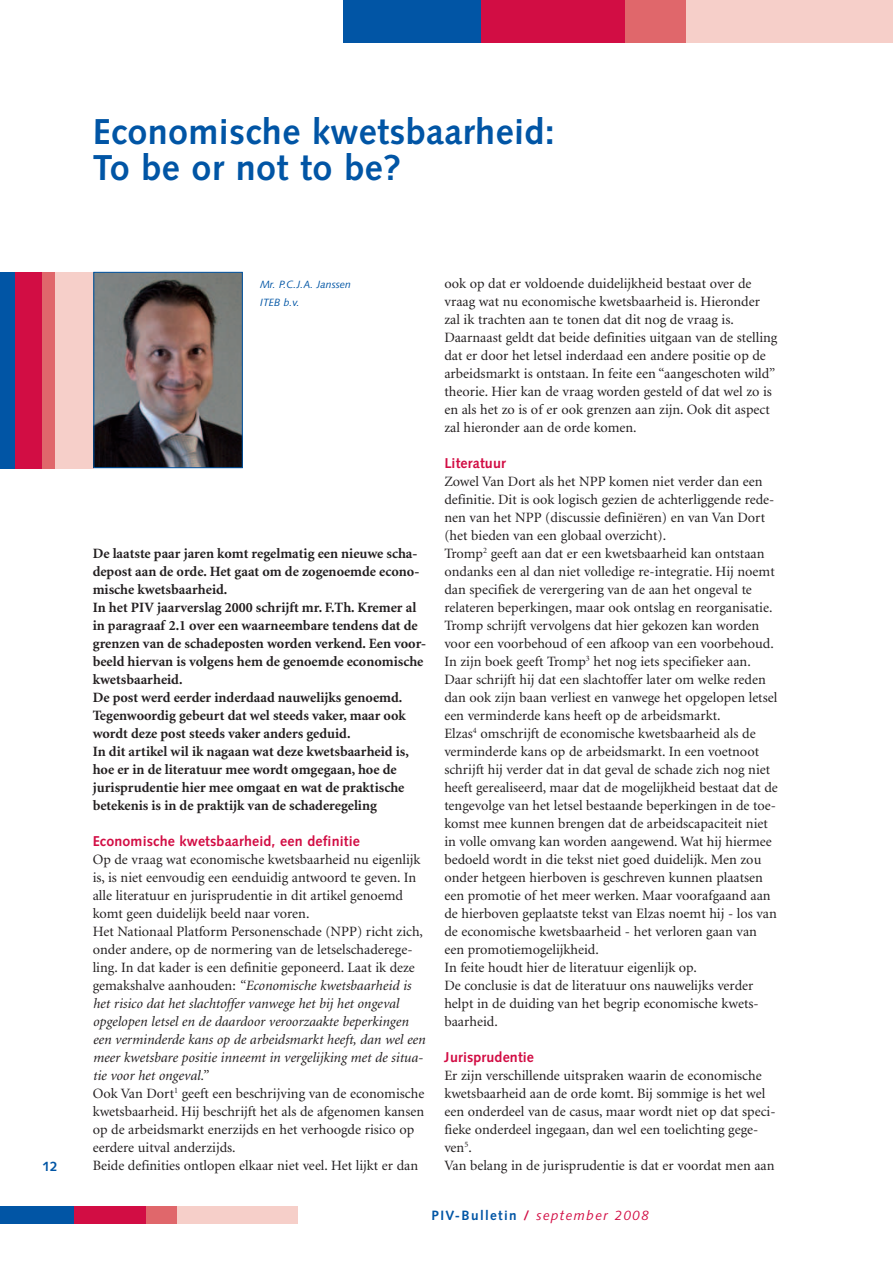
<style>
.page{position:relative;width:893px;height:1263px;background:#fff}
.page>*{position:absolute;margin:0;border:0;box-sizing:border-box;transform-origin:0 0}
.t1{font:700 36px/36px "Syntax";letter-spacing:.01em;color:#0155a5}
.t2{font:14.25px/18px "Minion";color:#231f20}
.t3{font:700 14.25px/18px "Minion";color:#231f20}
.t4{font:700 14.25px "Syntax";letter-spacing:.01em;color:#d20d44}
.t5{font:italic 13.5px "Syntax";letter-spacing:.1em;color:#d20d44}
.t6{font:700 13.5px "Syntax";color:#0155a5}
.t7{font:italic 10.5px/18px "Syntax";color:#0155a5}
.s1{font-style:italic}
.s2{font-weight:700;font-style:normal;color:#0155a5}
.s3{font-weight:700;font-style:normal}
</style>
<div class="page">
<div style="left:344px;top:0;width:137px;height:43px;background:#0155a5"></div>
<div style="left:481px;top:0;width:144px;height:43px;background:#d20d44"></div>
<div style="left:625px;top:0;width:66px;height:43px;background:#e0676b"></div>
<div style="left:686px;top:0;width:207px;height:43px;background:#f6cfc9"></div>
<div style="left:0;top:1206px;width:74px;height:18px;background:#0155a5"></div>
<div style="left:74px;top:1206px;width:73px;height:18px;background:#d20d44"></div>
<div style="left:147px;top:1206px;width:33px;height:18px;background:#e0676b"></div>
<div style="left:178px;top:1206px;width:120px;height:18px;background:#f6cfc9"></div>
<div style="left:0;top:272px;width:15px;height:196px;background:#0155a5"></div>
<div style="left:15px;top:272px;width:27px;height:196px;background:#d20d44"></div>
<div style="left:42px;top:272px;width:13px;height:196px;background:#e0676b"></div>
<div style="left:55px;top:272px;width:38px;height:196px;background:#f6cfc9"></div>
<img style="left:95px;top:274px;width:146px;height:192px">
<div style="left:93px;top:272px;width:150px;height:196px;border:1px solid #0155a5"></div>
<h1 class="t1" style="left:93px;top:117px;width:463px">Economische kwetsbaarheid:<br>To be or not to be?</h1>
<p class="t6" style="left:42px;top:1161px;width:17px">12</p>
<p class="t7" style="left:260px;top:276px;width:92px">Mr. P.C.J.A. Janssen<br>ITEB b.v.</p>
<p class="t3" style="left:93px;top:546px;width:335px">De laatste paar jaren komt regelmatig een nieuwe scha&shy;depost aan de orde. Het gaat om de zogenoemde econo&shy;mische kwetsbaarheid.<br>In het PIV jaarverslag 2000 schrijft mr. F.Th. Kremer al in paragraaf 2.1 over een waarneembare tendens dat de grenzen van de schadeposten worden verkend. Een voor&shy;beeld hiervan is volgens hem de genoemde economische kwetsbaarheid.<br>De post werd eerder inderdaad nauwelijks genoemd.<br>Tegenwoordig gebeurt dat wel steeds vaker, maar ook wordt deze post steeds vaker anders geduid.<br>In dit artikel wil ik nagaan wat deze kwetsbaarheid is, hoe er in de literatuur mee wordt omgegaan, hoe de jurisprudentie hier mee omgaat en wat de praktische betekenis is in de praktijk van de schaderegeling</p>
<p class="t4" style="left:93px;top:835px;width:269px">Economische kwetsbaarheid, een definitie</p>
<p class="t2" style="left:93px;top:852px;width:334px">Op de vraag wat economische kwetsbaarheid nu eigenlijk is, is niet eenvoudig een eenduidig antwoord te geven. In alle literatuur en jurisprudentie in dit artikel genoemd komt geen duidelijk beeld naar voren.<br>Het Nationaal Platform Personenschade (NPP) richt zich, onder andere, op de normering van de letselschaderege&shy;ling. In dat kader is een definitie geponeerd. Laat ik deze gemakshalve aanhouden: <span class="s1">“Economische kwetsbaarheid is het risico dat het slachtoffer vanwege het bij het ongeval opgelopen letsel en de daardoor veroorzaakte beperkingen een verminderde kans op de arbeidsmarkt heeft, dan wel een meer kwetsbare positie inneemt in vergelijking met de situa&shy;tie voor het ongeval.”<br></span>Ook Van Dort<sup>1</sup> geeft een beschrijving van de economische kwetsbaarheid. Hij beschrijft het als de afgenomen kansen op de arbeidsmarkt enerzijds en het verhoogde risico op eerdere uitval anderzijds.<br>Beide definities ontlopen elkaar niet veel. Het lijkt er dan</p>
<p class="t2" style="left:444px;top:276px;width:334px">ook op dat er voldoende duidelijkheid bestaat over de vraag wat nu economische kwetsbaarheid is. Hieronder zal ik trachten aan te tonen dat dit nog de vraag is.<br>Daarnaast geldt dat beide definities uitgaan van de stelling dat er door het letsel inderdaad een andere positie op de arbeidsmarkt is ontstaan. In feite een “aangeschoten wild” theorie. Hier kan de vraag worden gesteld of dat wel zo is en als het zo is of er ook grenzen aan zijn. Ook dit aspect zal hieronder aan de orde komen.</p>
<p class="t4" style="left:444px;top:457px;width:63px">Literatuur</p>
<p class="t2" style="left:444px;top:474px;width:335px">Zowel Van Dort als het NPP komen niet verder dan een definitie. Dit is ook logisch gezien de achterliggende rede&shy;nen van het NPP (discussie definiëren) en van Van Dort (het bieden van een globaal overzicht).<br>Tromp<sup>2</sup> geeft aan dat er een kwetsbaarheid kan ontstaan ondanks een al dan niet volledige re-integratie. Hij noemt dan specifiek de verergering van de aan het ongeval te relateren beperkingen, maar ook ontslag en reorganisatie.<br>Tromp schrijft vervolgens dat hier gekozen kan worden voor een voorbehoud of een afkoop van een voorbehoud.<br>In zijn boek geeft Tromp<sup>3</sup> het nog iets specifieker aan.<br>Daar schrijft hij dat een slachtoffer later om welke reden dan ook zijn baan verliest en vanwege het opgelopen letsel een verminderde kans heeft op de arbeidsmarkt.<br>Elzas<sup>4</sup> omschrijft de economische kwetsbaarheid als de verminderde kans op de arbeidsmarkt. In een voetnoot schrijft hij verder dat in dat geval de schade zich nog niet heeft gerealiseerd, maar dat de mogelijkheid bestaat dat de tengevolge van het letsel bestaande beperkingen in de toe&shy;komst mee kunnen brengen dat de arbeidscapaciteit niet in volle omvang kan worden aangewend. Wat hij hiermee bedoeld wordt in die tekst niet goed duidelijk. Men zou onder hetgeen hierboven is geschreven kunnen plaatsen een promotie of het meer werken. Maar voorafgaand aan de hierboven geplaatste tekst van Elzas noemt hij - los van de economische kwetsbaarheid - het verloren gaan van een promotiemogelijkheid.<br>In feite houdt hier de literatuur eigenlijk op.<br>De conclusie is dat de literatuur ons nauwelijks verder helpt in de duiding van het begrip economische kwets&shy;baarheid.</p>
<p class="t4" style="left:444px;top:1051px;width:91px">Jurisprudentie</p>
<p class="t2" style="left:444px;top:1068px;width:333px">Er zijn verschillende uitspraken waarin de economische kwetsbaarheid aan de orde komt. Bij sommige is het wel een onderdeel van de casus, maar wordt niet op dat speci&shy;fieke onderdeel ingegaan, dan wel een toelichting gege&shy;ven<sup>5</sup>.<br>Van belang in de jurisprudentie is dat er voordat men aan</p>
<p class="t5" style="left:432px;top:1210px;width:219px"><span class="s2">PIV-Bulletin</span> <span class="s3">/</span> september 2008</p>
</div>
